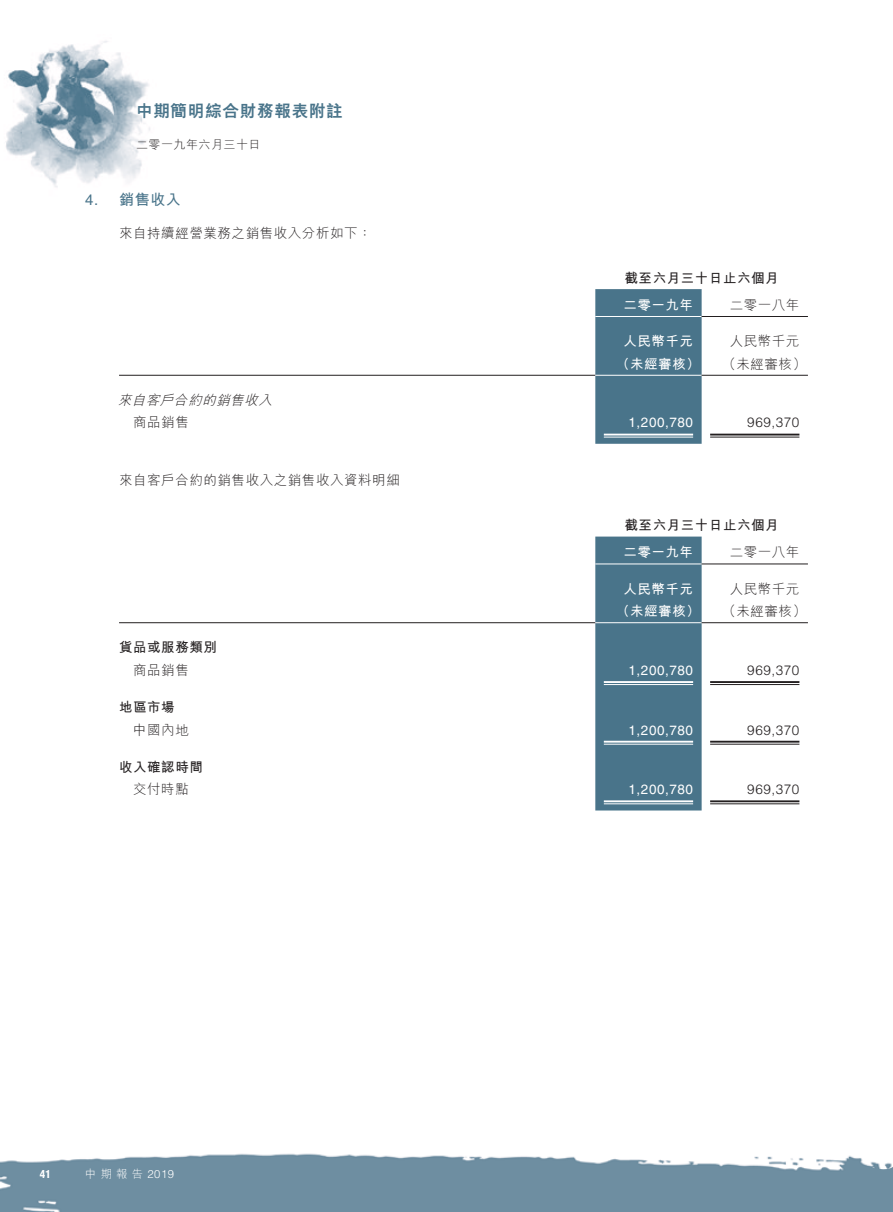
<style>
.page{position:relative;width:893px;height:1212px;background:#fff}
.page>*{position:absolute;margin:0;border:0;box-sizing:border-box;transform-origin:0 0}
.t1{font:800 16.5px "M Hei HK";letter-spacing:.05em;color:#49748a}
._3__標題{font:700 15px "M Hei HK";color:#49748a}
._3__標題-2{font:15px "Helvetica LT Std";color:#49748a}
._1__內文{font:300 13.5px "M Hei HK";letter-spacing:.04em;color:#231f20}
._1__內文-2{font:700 13.5px "M Hei HK";letter-spacing:.04em;color:#231f20}
._1__內文-3{font:13.5px "Helvetica LT Std";letter-spacing:.04em;color:#fff}
._1__內文-4{font:700 13.5px "M Hei HK";letter-spacing:.04em;color:#fff}
._1__內文-5{font:300 13.5px "Helvetica LT Std";letter-spacing:.04em;color:#231f20}
._1__內文-6{font:italic 300 13.5px "M Hei HK";color:#231f20}
.t2{font:300 12px "M Hei HK";letter-spacing:.04em;color:#231f20}
.t3{font:300 11.25px "M Hei HK";color:#fff}
.t4{font:700 condensed 11.25px "Helvetica Neue LT Std";color:#fff}
.s1{font-family:"Helvetica LT Std"}
</style>
<div class="page">
<img style="left:6px;top:41px;width:144px;height:146px">
<img style="left:0;top:1153px;width:601px;height:59px">
<svg style="left:601px;top:1155px;width:292px;height:57px;background:#85a0b0"></svg>
<div style="left:595px;top:289px;width:107px;height:155px;background:#49748a"></div>
<hr style="left:595px;top:316px;width:107px;height:1px;background:#fff">
<hr style="left:702px;top:316px;width:106px;height:1px;background:#231f20">
<hr style="left:119px;top:375px;width:476px;height:1px;background:#231f20">
<hr style="left:595px;top:375px;width:107px;height:1px;background:#fff">
<hr style="left:702px;top:375px;width:106px;height:1px;background:#231f20">
<hr style="left:604px;top:434px;width:89px;height:1px;background:#fff">
<hr style="left:604px;top:437px;width:89px;height:1px;background:#fff">
<hr style="left:710px;top:434px;width:89px;height:1px;background:#231f20">
<hr style="left:710px;top:437px;width:89px;height:1px;background:#231f20">
<div style="left:595px;top:536px;width:107px;height:274px;background:#49748a"></div>
<hr style="left:595px;top:563px;width:107px;height:1px;background:#fff">
<hr style="left:702px;top:563px;width:106px;height:1px;background:#231f20">
<hr style="left:119px;top:622px;width:476px;height:1px;background:#231f20">
<hr style="left:595px;top:622px;width:107px;height:1px;background:#fff">
<hr style="left:702px;top:622px;width:106px;height:1px;background:#231f20">
<hr style="left:604px;top:681px;width:89px;height:2px;background:#fff">
<hr style="left:604px;top:684px;width:89px;height:1px;background:#fff">
<hr style="left:710px;top:681px;width:89px;height:2px;background:#231f20">
<hr style="left:710px;top:684px;width:89px;height:1px;background:#231f20">
<hr style="left:604px;top:741px;width:89px;height:2px;background:#fff">
<hr style="left:604px;top:744px;width:89px;height:1px;background:#fff">
<hr style="left:710px;top:741px;width:89px;height:2px;background:#231f20">
<hr style="left:710px;top:744px;width:89px;height:1px;background:#231f20">
<hr style="left:604px;top:800px;width:89px;height:2px;background:#fff">
<hr style="left:604px;top:803px;width:89px;height:1px;background:#fff">
<hr style="left:710px;top:800px;width:89px;height:2px;background:#231f20">
<hr style="left:710px;top:803px;width:89px;height:1px;background:#231f20">
<p class="_3__標題-2" style="left:85px;top:191px;width:15px">4.</p>
<p class="t1" style="left:136px;top:102px;width:208px">中期簡明綜合財務報表附註</p>
<p class="t2" style="left:136px;top:138px;width:126px">二零一九年六月三十日</p>
<p class="_3__標題" style="left:119px;top:188px;width:63px">銷售收入</p>
<p class="_1__內文" style="left:119px;top:226px;width:254px">來自持續經營業務之銷售收入分析如下：</p>
<p class="_1__內文-6" style="left:118px;top:393px;width:159px">來自客戶合約的銷售收入</p>
<p class="_1__內文" style="left:133px;top:416px;width:57px">商品銷售</p>
<p class="_1__內文" style="left:119px;top:473px;width:282px">來自客戶合約的銷售收入之銷售收入資料明細</p>
<p class="_1__內文-2" style="left:119px;top:638px;width:99px">貨品或服務類別</p>
<p class="_1__內文" style="left:133px;top:663px;width:57px">商品銷售</p>
<p class="_1__內文-2" style="left:119px;top:697px;width:57px">地區市場</p>
<p class="_1__內文" style="left:133px;top:723px;width:57px">中國內地</p>
<p class="_1__內文-2" style="left:119px;top:757px;width:85px">收入確認時間</p>
<p class="_1__內文" style="left:133px;top:782px;width:57px">交付時點</p>
<p class="t4" style="left:40px;top:1167px;width:13px">41</p>
<p class="t3" style="left:85px;top:1168px;width:90px">中期報告 <span class="s1">2019</span></p>
<p class="_1__內文-2" style="left:625px;top:268px;width:156px">截至六月三十日止六個月</p>
<p class="_1__內文" style="left:730px;top:298px;width:71px">二零一八年</p>
<p class="_1__內文-4" style="left:623px;top:295px;width:71px">二零一九年</p>
<p class="_1__內文-4" style="left:623px;top:331px;width:71px">人民幣千元</p>
<p class="_1__內文" style="left:730px;top:334px;width:71px">人民幣千元</p>
<p class="_1__內文-4" style="left:616px;top:354px;width:85px">（未經審核）</p>
<p class="_1__內文" style="left:722px;top:357px;width:85px">（未經審核(</p>
<p class="_1__內文-3" style="left:629px;top:415px;width:66px">1,200,780</p>
<p class="_1__內文-5" style="left:747px;top:414px;width:54px">969,370</p>
<p class="_1__內文-2" style="left:625px;top:516px;width:156px">截至六月三十日止六個月</p>
<p class="_1__內文" style="left:730px;top:545px;width:71px">二零一八年</p>
<p class="_1__內文-4" style="left:623px;top:543px;width:71px">二零一九年</p>
<p class="_1__內文-4" style="left:623px;top:579px;width:71px">人民幣千元</p>
<p class="_1__內文" style="left:730px;top:582px;width:71px">人民幣千元</p>
<p class="_1__內文-4" style="left:616px;top:601px;width:85px">（未經審核）</p>
<p class="_1__內文" style="left:722px;top:604px;width:85px">（未經審核(</p>
<p class="_1__內文-3" style="left:629px;top:662px;width:66px">1,200,780</p>
<p class="_1__內文-5" style="left:747px;top:662px;width:54px">969,370</p>
<p class="_1__內文-3" style="left:629px;top:722px;width:66px">1,200,780</p>
<p class="_1__內文-5" style="left:747px;top:721px;width:54px">969,370</p>
<p class="_1__內文-3" style="left:629px;top:781px;width:66px">1,200,780</p>
<p class="_1__內文-5" style="left:747px;top:781px;width:54px">969,370</p>
</div>
